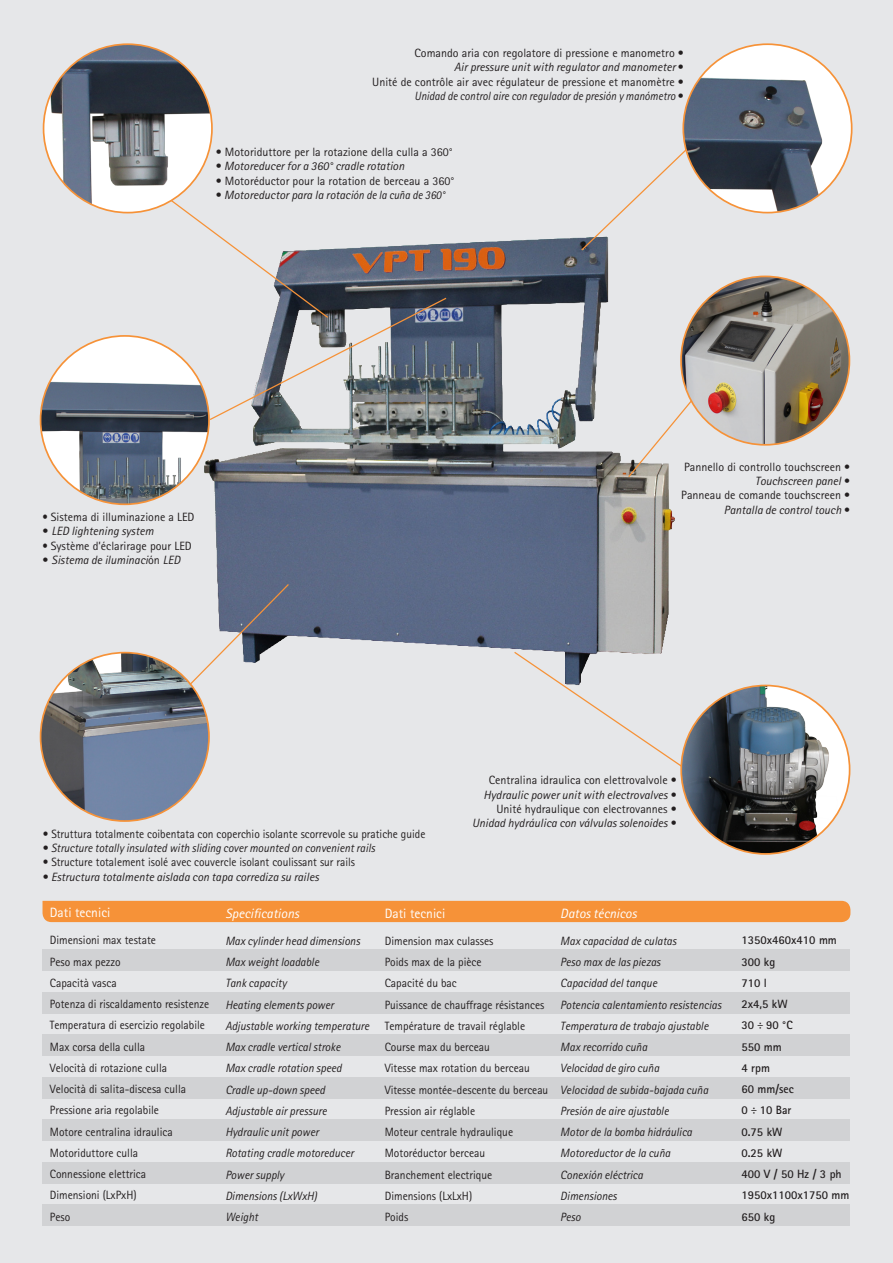
<style>
.page{position:relative;width:893px;height:1263px;background:#e6e7e9}
.page>*{position:absolute;margin:0;border:0;box-sizing:border-box;transform-origin:0 0}
.Normale{font:italic 13.5px "Rotis Sans Serif";color:#fff}
.Normale-2{font:13.5px "Rotis Sans Serif";color:#fff}
.Normale-3{font:italic 12px "Rotis Sans Serif";color:#231f20;scale:.96 1}
.Normale-4{font:12px "Rotis Sans Serif";color:#231f20;scale:.96 1}
.Normale-5{font:italic 12px "Rotis Sans Serif";color:#231f20}
.Normale-6{font:12px "Rotis Sans Serif";color:#231f20}
.Normale-7{font:12px "Rotis Sans Serif";color:#231f20;scale:.95 1}
.Normale-8{font:700 12px "Rotis Sans Serif";color:#231f20}
.Normale-9{font:italic 12px "Rotis Sans Serif";color:#231f20;scale:.95 1}
.Normale-10{font:12px "Rotis Sans Serif";color:#231f20;scale:.9 1}
.Normale-11{font:italic 12px "Rotis Sans Serif";color:#231f20;scale:.92 1}
.s1{font-style:normal}
.s2{font-family:"Calibri";font-weight:400}
</style>
<div class="page">
<div style="left:42px;top:1205px;width:808px;height:21px;background:#d1d2d4"></div>
<div style="left:43px;top:1162px;width:807px;height:21px;background:#d1d2d4"></div>
<div style="left:43px;top:1120px;width:807px;height:21px;background:#d1d2d4"></div>
<img style="left:683px;top:44px;width:169px;height:169px;border-radius:84px">
<img style="left:44px;top:44px;width:168px;height:169px;border-radius:84px">
<img style="left:681px;top:685px;width:169px;height:169px;border-radius:84px">
<div style="left:43px;top:901px;width:807px;height:21px;background:#f69238"></div>
<div style="left:43px;top:950px;width:807px;height:21px;background:#d1d2d4"></div>
<div style="left:42px;top:992px;width:808px;height:21px;background:#d1d2d4"></div>
<div style="left:43px;top:1035px;width:807px;height:21px;background:#d1d2d4"></div>
<div style="left:43px;top:1077px;width:807px;height:21px;background:#d1d2d4"></div>
<img style="left:109px;top:201px;width:678px;height:514px">
<svg style="left:580px;top:148px;width:108px;height:104px"></svg>
<svg style="left:627px;top:398px;width:67px;height:80px"></svg>
<img style="left:41px;top:336px;width:168px;height:168px;border-radius:84px">
<img style="left:681px;top:276px;width:168px;height:169px;border-radius:84px">
<svg style="left:513px;top:650px;width:170px;height:118px"></svg>
<svg style="left:169px;top:198px;width:279px;height:223px"></svg>
<img style="left:41px;top:653px;width:168px;height:168px;border-radius:84px">
<svg style="left:188px;top:583px;width:102px;height:103px"></svg>
<p class="Normale-6" style="left:414px;top:46px;width:271px">Comando aria con regolatore di pressione e manometro •</p>
<p class="Normale-5" style="left:454px;top:60px;width:231px">Air pressure unit with regulator and manometer <span class="s1">•</span></p>
<p class="Normale-6" style="left:372px;top:75px;width:313px">Unité de contrôle air avec régulateur de pressione et manomètre •</p>
<p class="Normale-11" style="left:414px;top:89px;width:294px">Unidad de control aire con regulador de presión y manómetro <span class="s1">•</span></p>
<p class="Normale-6" style="left:216px;top:145px;width:239px">• Motoriduttore per la rotazione della culla a 360°</p>
<p class="Normale-5" style="left:216px;top:159px;width:190px"><span class="s1">•</span> Motoreducer for a 360° cradle rotation</p>
<p class="Normale-6" style="left:216px;top:173px;width:240px">• Motoréductor pour la rotation de berceau a 360°</p>
<p class="Normale-5" style="left:216px;top:188px;width:231px"><span class="s1">•</span> Motoreductor para la rotación de la cuña de 360°</p>
<p class="Normale-10" style="left:43px;top:510px;width:170px">• Sistema di illuminazione a LED</p>
<p class="Normale-5" style="left:43px;top:524px;width:113px"><span class="s1">•</span> LED lightening system</p>
<p class="Normale-10" style="left:43px;top:539px;width:167px">• Système d’éclarirage pour LED</p>
<p class="Normale-5" style="left:43px;top:553px;width:139px"><span class="s1">•</span> Sistema de iluminaci<span class="s1">ón</span> LED</p>
<p class="Normale-6" style="left:684px;top:459px;width:168px">Pannello di controllo touchscreen •</p>
<p class="Normale-5" style="left:755px;top:474px;width:97px">Touchscreen panel <span class="s1">•</span></p>
<p class="Normale-6" style="left:681px;top:488px;width:171px">Panneau de comande touchscreen •</p>
<p class="Normale-5" style="left:724px;top:503px;width:128px">Pantalla de control touch <span class="s1">•</span></p>
<p class="Normale-6" style="left:489px;top:773px;width:189px">Centralina idraulica con elettrovalvole •</p>
<p class="Normale-5" style="left:484px;top:787px;width:195px">Hydraulic power unit with electrovalves <span class="s1">•</span></p>
<p class="Normale-6" style="left:496px;top:802px;width:182px">Unité hydraulique con electrovannes •</p>
<p class="Normale-5" style="left:472px;top:816px;width:206px">Unidad hydráulica con válvulas solenoides <span class="s1">•</span></p>
<p class="Normale-7" style="left:43px;top:826px;width:404px">• Struttura totalmente coibentata con coperchio isolante scorrevole su pratiche guide</p>
<p class="Normale-9" style="left:43px;top:841px;width:351px"><span class="s1">•</span> Structure totally insulated with sliding cover mounted on convenient rails</p>
<p class="Normale-7" style="left:43px;top:855px;width:330px">• Structure totalement isolé avec couvercle isolant coulissant sur rails</p>
<p class="Normale-5" style="left:43px;top:870px;width:278px"><span class="s1">•</span> Estructura totalmente aislada con tapa corrediza su railes</p>
<p class="Normale" style="left:225px;top:905px;width:75px">Specifications</p>
<p class="Normale-3" style="left:225px;top:934px;width:142px">Max cylinder head dimensions</p>
<p class="Normale-3" style="left:225px;top:955px;width:99px">Max weight loadable</p>
<p class="Normale-3" style="left:225px;top:976px;width:65px">Tank capacity</p>
<p class="Normale-3" style="left:225px;top:997px;width:115px">Heating elements power</p>
<p class="Normale-3" style="left:225px;top:1019px;width:151px">Adjustable working temperature</p>
<p class="Normale-3" style="left:225px;top:1040px;width:121px">Max cradle vertical stroke</p>
<p class="Normale-3" style="left:225px;top:1061px;width:123px">Max cradle rotation speed</p>
<p class="Normale-3" style="left:225px;top:1082px;width:105px">Cradle up-down speed</p>
<p class="Normale-3" style="left:225px;top:1104px;width:107px">Adjustable air pressure</p>
<p class="Normale-3" style="left:225px;top:1125px;width:99px">Hydraulic unit power</p>
<p class="Normale-3" style="left:225px;top:1146px;width:135px">Rotating cradle motoreducer</p>
<p class="Normale-3" style="left:225px;top:1167px;width:63px">Power supply</p>
<p class="Normale-3" style="left:225px;top:1189px;width:97px">Dimensions (LxWxH)</p>
<p class="Normale-3" style="left:225px;top:1210px;width:35px">Weight</p>
<p class="Normale-2" style="left:50px;top:904px;width:62px">Dati tecnici</p>
<p class="Normale-4" style="left:50px;top:933px;width:112px">Dimensioni max testate</p>
<p class="Normale-4" style="left:50px;top:954px;width:75px">Peso max pezzo</p>
<p class="Normale-4" style="left:50px;top:976px;width:71px">Capacità vasca</p>
<p class="Normale-7" style="left:50px;top:997px;width:169px">Potenza di riscaldamento resistenze</p>
<p class="Normale-7" style="left:50px;top:1018px;width:165px">Temperatura di esercizio regolabile</p>
<p class="Normale-4" style="left:50px;top:1039px;width:101px">Max corsa della culla</p>
<p class="Normale-4" style="left:50px;top:1061px;width:124px">Velocità di rotazione culla</p>
<p class="Normale-4" style="left:50px;top:1082px;width:143px">Velocità di salita-discesa culla</p>
<p class="Normale-4" style="left:50px;top:1103px;width:115px">Pressione aria regolabile</p>
<p class="Normale-4" style="left:50px;top:1124px;width:129px">Motore centralina idraulica</p>
<p class="Normale-4" style="left:50px;top:1146px;width:93px">Motoriduttore culla</p>
<p class="Normale-4" style="left:50px;top:1167px;width:102px">Connessione elettrica</p>
<p class="Normale-4" style="left:50px;top:1188px;width:92px">Dimensioni (LxPxH)</p>
<p class="Normale-4" style="left:50px;top:1209px;width:23px">Peso</p>
<p class="Normale-2" style="left:385px;top:905px;width:62px">Dati tecnici</p>
<p class="Normale-4" style="left:385px;top:934px;width:115px">Dimension max culasses</p>
<p class="Normale-4" style="left:385px;top:955px;width:102px">Poids max de la pièce</p>
<p class="Normale-4" style="left:385px;top:976px;width:77px">Capacité du bac</p>
<p class="Normale-7" style="left:385px;top:997px;width:169px">Puissance de chauffrage résistances</p>
<p class="Normale-4" style="left:385px;top:1019px;width:148px">Température de travail réglable</p>
<p class="Normale-4" style="left:385px;top:1040px;width:111px">Course max du berceau</p>
<p class="Normale-4" style="left:385px;top:1061px;width:153px">Vitesse max rotation du berceau</p>
<p class="Normale-7" style="left:385px;top:1082px;width:174px">Vitesse montée-descente du berceau</p>
<p class="Normale-4" style="left:385px;top:1104px;width:96px">Pression air réglable</p>
<p class="Normale-4" style="left:385px;top:1125px;width:135px">Moteur centrale hydraulique</p>
<p class="Normale-4" style="left:385px;top:1146px;width:106px">Motoréductor berceau</p>
<p class="Normale-4" style="left:385px;top:1167px;width:113px">Branchement electrique</p>
<p class="Normale-4" style="left:385px;top:1189px;width:93px">Dimensions (LxLxH)</p>
<p class="Normale-4" style="left:385px;top:1210px;width:26px">Poids</p>
<p class="Normale" style="left:560px;top:905px;width:78px">Datos técnicos</p>
<p class="Normale-3" style="left:560px;top:934px;width:122px">Max capacidad de culatas</p>
<p class="Normale-3" style="left:560px;top:955px;width:106px">Peso max de las piezas</p>
<p class="Normale-3" style="left:560px;top:976px;width:102px">Capacidad del tanque</p>
<p class="Normale-3" style="left:560px;top:997px;width:169px">Potencia calentamiento resistencias</p>
<p class="Normale-3" style="left:560px;top:1019px;width:156px">Temperatura de trabajo ajustable</p>
<p class="Normale-3" style="left:560px;top:1040px;width:92px">Max recorrido cuña</p>
<p class="Normale-3" style="left:560px;top:1061px;width:105px">Velocidad de giro cuña</p>
<p class="Normale-3" style="left:560px;top:1082px;width:156px">Velocidad de subida-bajada cuña</p>
<p class="Normale-3" style="left:560px;top:1104px;width:115px">Presión de aire ajustable</p>
<p class="Normale-3" style="left:560px;top:1125px;width:139px">Motor de la bomba hidráulica</p>
<p class="Normale-3" style="left:560px;top:1146px;width:116px">Motoreductor de la cuña</p>
<p class="Normale-3" style="left:560px;top:1167px;width:88px">Conexión eléctrica</p>
<p class="Normale-3" style="left:560px;top:1189px;width:60px">Dimensiones</p>
<p class="Normale-3" style="left:560px;top:1210px;width:23px">Peso</p>
<p class="Normale-8" style="left:741px;top:933px;width:97px">1350x460x410 mm</p>
<p class="Normale-8" style="left:741px;top:954px;width:35px">300 kg</p>
<p class="Normale-8" style="left:741px;top:975px;width:27px">710 l</p>
<p class="Normale-8" style="left:741px;top:996px;width:48px">2x4,5 kW</p>
<p class="Normale-8" style="left:741px;top:1018px;width:53px">30 <span class="s2">÷</span> 90 °C</p>
<p class="Normale-8" style="left:741px;top:1039px;width:42px">550 mm</p>
<p class="Normale-8" style="left:741px;top:1060px;width:30px">4 rpm</p>
<p class="Normale-8" style="left:741px;top:1081px;width:54px">60 mm/sec</p>
<p class="Normale-8" style="left:741px;top:1103px;width:52px">0 <span class="s2">÷</span> 10 Bar</p>
<p class="Normale-8" style="left:741px;top:1124px;width:42px">0.75 kW</p>
<p class="Normale-8" style="left:741px;top:1145px;width:42px">0.25 kW</p>
<p class="Normale-8" style="left:741px;top:1166px;width:102px">400 V / 50 Hz / 3 ph</p>
<p class="Normale-8" style="left:741px;top:1188px;width:110px">1950x1100x1750 mm</p>
<p class="Normale-8" style="left:741px;top:1209px;width:35px">650 kg</p>
</div>
